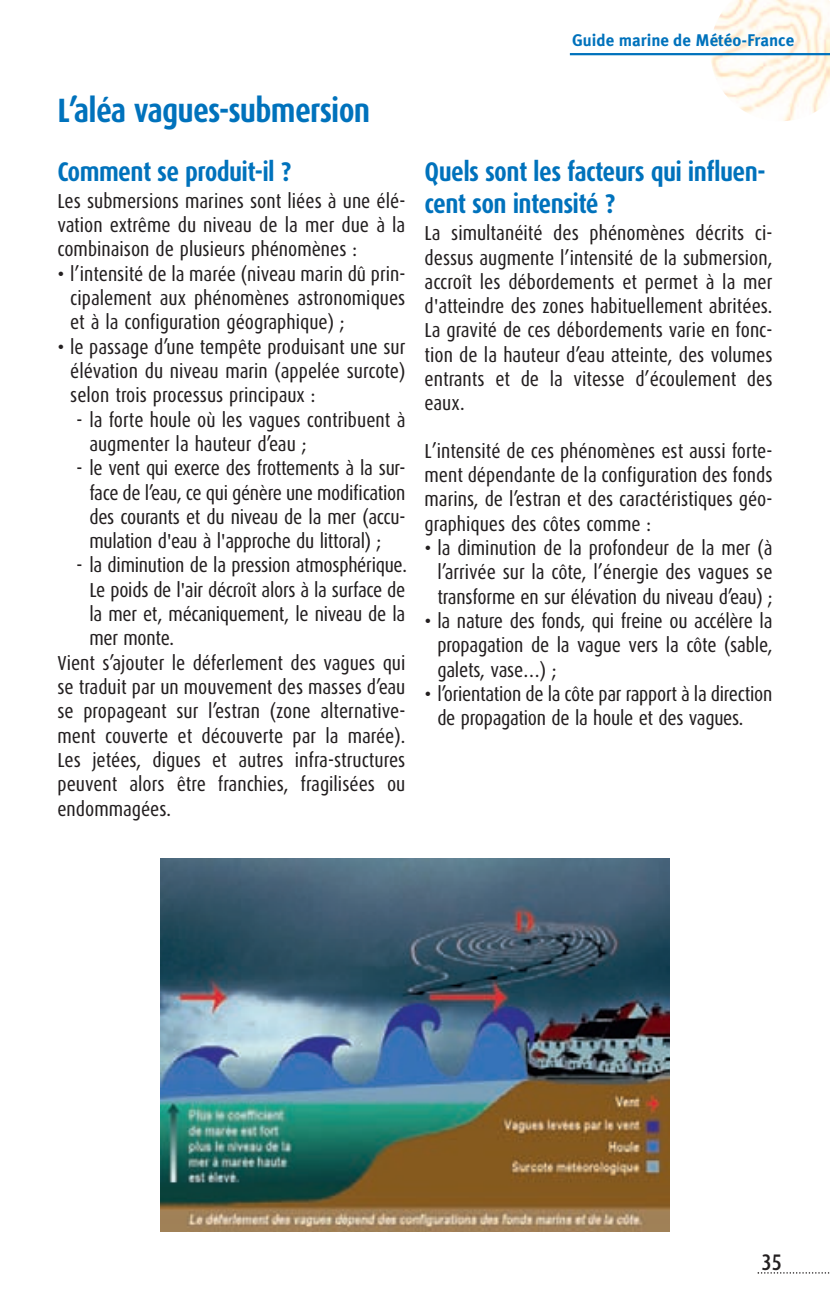
<style>
.page{position:relative;width:830px;height:1308px;background:#fff}
.page>*{position:absolute;margin:0;border:0;box-sizing:border-box;transform-origin:0 0}
.t1{font:700 33.75px "Dax Condensed";letter-spacing:-.025em;color:#0072bc}
.t2{font:700 27px/32.4px "Dax Condensed";letter-spacing:-.025em;color:#0072bc}
.t3{font:500 22.5px "Dax Condensed";color:#231f20}
.t4{font:20.25px/24.3px "Dax Condensed";color:#231f20;text-align:justify}
.t5{font:700 16.88px "Meta Plus";color:#0072bc}
</style>
<div class="page">
<img style="left:709px;top:0;width:120px;height:121px">
<hr style="left:569px;top:53px;width:260px;height:2px;background:#0072bc">
<svg style="left:757px;top:1272px;width:72px;height:1px"></svg>
<img style="left:160px;top:858px;width:509px;height:373px">
<h1 class="t1" style="left:57px;top:92px;width:314px">L’aléa vagues-submersion</h1>
<h2 class="t2" style="left:57px;top:155px;width:235px">Comment se produit-il ?</h2>
<p class="t4" style="left:57px;top:189px;width:349px">Les submersions marines sont liées à une élé&shy;vation extrême du niveau de la mer due à la combinaison de plusieurs phénomènes :</p>
<p class="t4" style="left:70px;top:262px;width:336px;text-indent:-13px">• l’intensité de la marée (niveau marin dû prin&shy;cipalement aux phénomènes astronomiques et à la configuration géographique) ;</p>
<p class="t4" style="left:70px;top:334px;width:336px;text-indent:-13px">• le passage d’une tempête produisant une sur élévation du niveau marin (appelée surcote) selon trois processus principaux :</p>
<p class="t4" style="left:89px;top:407px;width:317px;text-indent:-13px">- la forte houle où les vagues contribuent à augmenter la hauteur d’eau ;</p>
<p class="t4" style="left:89px;top:456px;width:317px;text-indent:-13px">- le vent qui exerce des frottements à la sur&shy;face de l’eau, ce qui génère une modification des courants et du niveau de la mer (accu&shy;mulation d'eau à l'approche du littoral) ;</p>
<p class="t4" style="left:77px;top:553px;width:331px">- la diminution de la pression atmosphérique.</p>
<p class="t4" style="left:89px;top:577px;width:317px">Le poids de l'air décroît alors à la surface de</p>
<p class="t4" style="left:89px;top:602px;width:317px">la mer et, mécaniquement, le niveau de la</p>
<p class="t4" style="left:89px;top:626px;width:86px">mer monte.</p>
<p class="t4" style="left:57px;top:650px;width:349px">Vient s’ajouter le déferlement des vagues qui</p>
<p class="t4" style="left:57px;top:675px;width:349px">se traduit par un mouvement des masses d’eau</p>
<p class="t4" style="left:57px;top:699px;width:349px">se propageant sur l’estran (zone alternative-</p>
<p class="t4" style="left:57px;top:723px;width:349px">ment couverte et découverte par la marée).</p>
<p class="t4" style="left:57px;top:748px;width:349px">Les jetées, digues et autres infra-structures</p>
<p class="t4" style="left:57px;top:772px;width:349px">peuvent alors être franchies, fragilisées ou</p>
<p class="t4" style="left:57px;top:796px;width:115px">endommagées.</p>
<p class="t5" style="left:571px;top:31px;width:223px">Guide marine de Météo-France</p>
<h2 class="t2" style="left:424px;top:155px;width:342px">Quels sont les facteurs qui influen&shy;cent son intensité ?</h2>
<p class="t4" style="left:424px;top:221px;width:349px">La simultanéité des phénomènes décrits ci&shy;dessus augmente l’intensité de la submersion, accroît les débordements et permet à la mer d'atteindre des zones habituellement abritées.<br>La gravité de ces débordements varie en fonc&shy;tion de la hauteur d’eau atteinte, des volumes entrants et de la vitesse d’écoulement des eaux.</p>
<p class="t4" style="left:424px;top:438px;width:349px">L’intensité de ces phénomènes est aussi forte&shy;ment dépendante de la configuration des fonds marins, de l’estran et des caractéristiques géo&shy;graphiques des côtes comme :</p>
<p class="t4" style="left:437px;top:536px;width:336px;text-indent:-13px">• la diminution de la profondeur de la mer (à l’arrivée sur la côte, l’énergie des vagues se transforme en sur élévation du niveau d’eau) ;</p>
<p class="t4" style="left:437px;top:609px;width:336px;text-indent:-13px">• la nature des fonds, qui freine ou accélère la propagation de la vague vers la côte (sable, galets, vase…) ;</p>
<p class="t4" style="left:437px;top:681px;width:336px;text-indent:-13px">• l’orientation de la côte par rapport à la direction de propagation de la houle et des vagues.</p>
<p class="t3" style="left:761px;top:1250px;width:22px">35</p>
</div>
